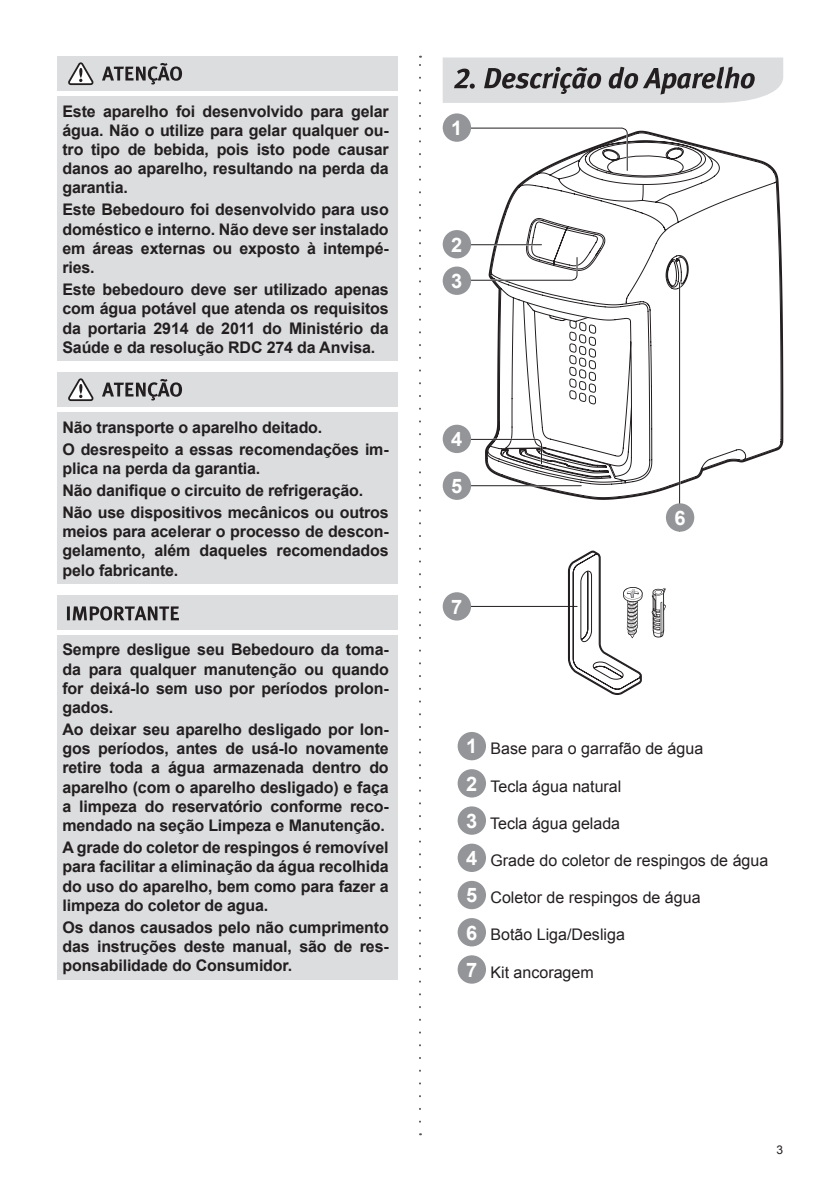
<style>
.page{position:relative;width:840px;height:1191px;background:#fff}
.page>*{position:absolute;margin:0;border:0;box-sizing:border-box;transform-origin:0 0}
.t1{font:700 20px "Arial";color:#fff}
.t2{font:700 16px/19.2px "Arial";letter-spacing:-.01em;color:#231f20;text-align:justify}
.t3{font:16px "Arial";color:#231f20}
.t4{font:12px "Arial";color:#231f20}
.s1{font-weight:700;font-size:20px;color:#fff}
</style>
<div class="page">
<svg style="left:419px;top:56px;width:2px;height:1065px"></svg>
<svg style="left:651px;top:588px;width:14px;height:49px"></svg>
<svg style="left:567px;top:550px;width:75px;height:145px"></svg>
<svg style="left:442px;top:57px;width:340px;height:46px;background:#bfbfc0"></svg>
<div style="left:57px;top:57px;width:340px;height:34px;background:#dcdddf"></div>
<svg style="left:102px;top:63px;width:80px;height:21px"></svg>
<svg style="left:68px;top:62px;width:25px;height:23px"></svg>
<div style="left:57px;top:96px;width:340px;height:265px;background:#dcdddf"></div>
<div style="left:57px;top:373px;width:340px;height:34px;background:#dcdddf"></div>
<svg style="left:102px;top:379px;width:80px;height:21px"></svg>
<svg style="left:68px;top:378px;width:25px;height:23px"></svg>
<div style="left:57px;top:412px;width:340px;height:172px;background:#dcdddf"></div>
<div style="left:57px;top:635px;width:340px;height:344px;background:#dcdddf"></div>
<div style="left:57px;top:595px;width:340px;height:34px;background:#dcdddf"></div>
<svg style="left:67px;top:606px;width:112px;height:14px"></svg>
<svg style="left:484px;top:131px;width:298px;height:369px"></svg>
<div style="left:457px;top:732px;width:28px;height:28px;background:#939598;border-radius:50%"></div>
<div style="left:457px;top:769px;width:28px;height:28px;background:#939598;border-radius:50%"></div>
<div style="left:457px;top:806px;width:28px;height:28px;background:#939598;border-radius:50%"></div>
<div style="left:457px;top:843px;width:28px;height:29px;background:#939598;border-radius:50%"></div>
<div style="left:457px;top:881px;width:28px;height:28px;background:#939598;border-radius:50%"></div>
<div style="left:457px;top:918px;width:28px;height:28px;background:#939598;border-radius:50%"></div>
<div style="left:457px;top:955px;width:28px;height:28px;background:#939598;border-radius:50%"></div>
<hr style="left:678px;top:283px;width:2px;height:248px;background:#fff">
<svg style="left:460px;top:127px;width:168px;height:45px"></svg>
<hr style="left:679px;top:283px;width:1px;height:248px;background:#231f20">
<svg style="left:455px;top:256px;width:123px;height:26px"></svg>
<svg style="left:460px;top:438px;width:82px;height:27px"></svg>
<hr style="left:457px;top:244px;width:84px;height:1px;background:#231f20">
<hr style="left:457px;top:485px;width:124px;height:1px;background:#231f20">
<hr style="left:457px;top:606px;width:119px;height:1px;background:#231f20">
<div style="left:665px;top:503px;width:29px;height:28px;background:#939598;border-radius:50%"></div>
<div style="left:442px;top:471px;width:29px;height:29px;background:#939598;border-radius:50%"></div>
<div style="left:442px;top:425px;width:29px;height:28px;background:#939598;border-radius:50%"></div>
<div style="left:442px;top:266px;width:29px;height:29px;background:#939598;border-radius:50%"></div>
<div style="left:442px;top:230px;width:29px;height:28px;background:#939598;border-radius:50%"></div>
<div style="left:442px;top:113px;width:29px;height:29px;background:#939598;border-radius:50%"></div>
<div style="left:442px;top:592px;width:29px;height:28px;background:#939598;border-radius:50%"></div>
<p class="t2" style="left:62px;top:102px;width:328px">Este aparelho foi desenvolvido para gelar água. Não o utilize para gelar qualquer ou&shy;tro tipo de bebida, pois isto pode causar danos ao aparelho, resultando na perda da garantia.</p>
<p class="t2" style="left:62px;top:201px;width:327px">Este Bebedouro foi desenvolvido para uso doméstico e interno. Não deve ser instalado em áreas externas ou exposto à intempé&shy;ries.</p>
<p class="t2" style="left:62px;top:280px;width:328px">Este bebedouro deve ser utilizado apenas com água potável que atenda os requisitos da portaria 2914 de 2011 do Ministério da Saúde e da resolução RDC 274 da Anvisa.</p>
<p class="t2" style="left:62px;top:416px;width:327px;line-height:22px">Não transporte o aparelho deitado.<br>O desrespeito a essas recomendações im-</p>
<p class="t2" style="left:62px;top:458px;width:327px;line-height:22px;text-align:left">plica na perda da garantia.<br>Não danifique o circuito de refrigeração.<br>Não use dispositivos mecânicos ou outros</p>
<p class="t2" style="left:62px;top:522px;width:327px">meios para acelerar o processo de descon&shy;gelamento, além daqueles recomendados pelo fabricante.</p>
<p class="t2" style="left:62px;top:640px;width:327px">Sempre desligue seu Bebedouro da toma&shy;da para qualquer manutenção ou quando for deixá-lo sem uso por períodos prolon&shy;gados.</p>
<p class="t2" style="left:62px;top:720px;width:327px">Ao deixar seu aparelho desligado por lon&shy;gos períodos, antes de usá-lo novamente retire toda a água armazenada dentro do aparelho (com o aparelho desligado) e faça a limpeza do reservatório conforme reco&shy;mendado na seção Limpeza e Manutenção.</p>
<p class="t2" style="left:62px;top:838px;width:327px">A grade do coletor de respingos é removível para facilitar a eliminação da água recolhida do uso do aparelho, bem como para fazer a limpeza do coletor de agua.</p>
<p class="t2" style="left:62px;top:918px;width:327px">Os danos causados pelo não cumprimento das instruções deste manual, são de res&shy;ponsabilidade do Consumidor.</p>
<p class="t1" style="left:451px;top:114px;width:13px">1</p>
<p class="t1" style="left:451px;top:231px;width:13px">2</p>
<p class="t1" style="left:451px;top:268px;width:13px">3</p>
<p class="t1" style="left:451px;top:426px;width:13px">4</p>
<p class="t1" style="left:451px;top:472px;width:13px">5</p>
<p class="t1" style="left:451px;top:593px;width:13px">7</p>
<p class="t1" style="left:674px;top:504px;width:13px">6</p>
<p class="t3" style="left:466px;top:738px;width:238px"><span class="s1">1</span> Base para o garrafão de água</p>
<p class="t3" style="left:466px;top:775px;width:157px"><span class="s1">2</span> Tecla água natural</p>
<p class="t3" style="left:466px;top:812px;width:155px"><span class="s1">3</span> Tecla água gelada</p>
<p class="t3" style="left:466px;top:850px;width:303px"><span class="s1">4</span> Grade do coletor de respingos de água</p>
<p class="t3" style="left:466px;top:887px;width:236px"><span class="s1">5</span> Coletor de respingos de água</p>
<p class="t3" style="left:466px;top:924px;width:160px"><span class="s1">6</span> Botão Liga/Desliga</p>
<p class="t3" style="left:466px;top:961px;width:129px"><span class="s1">7</span> Kit ancoragem</p>
<p class="t4" style="left:776px;top:1142px;width:8px">3</p>
</div>
